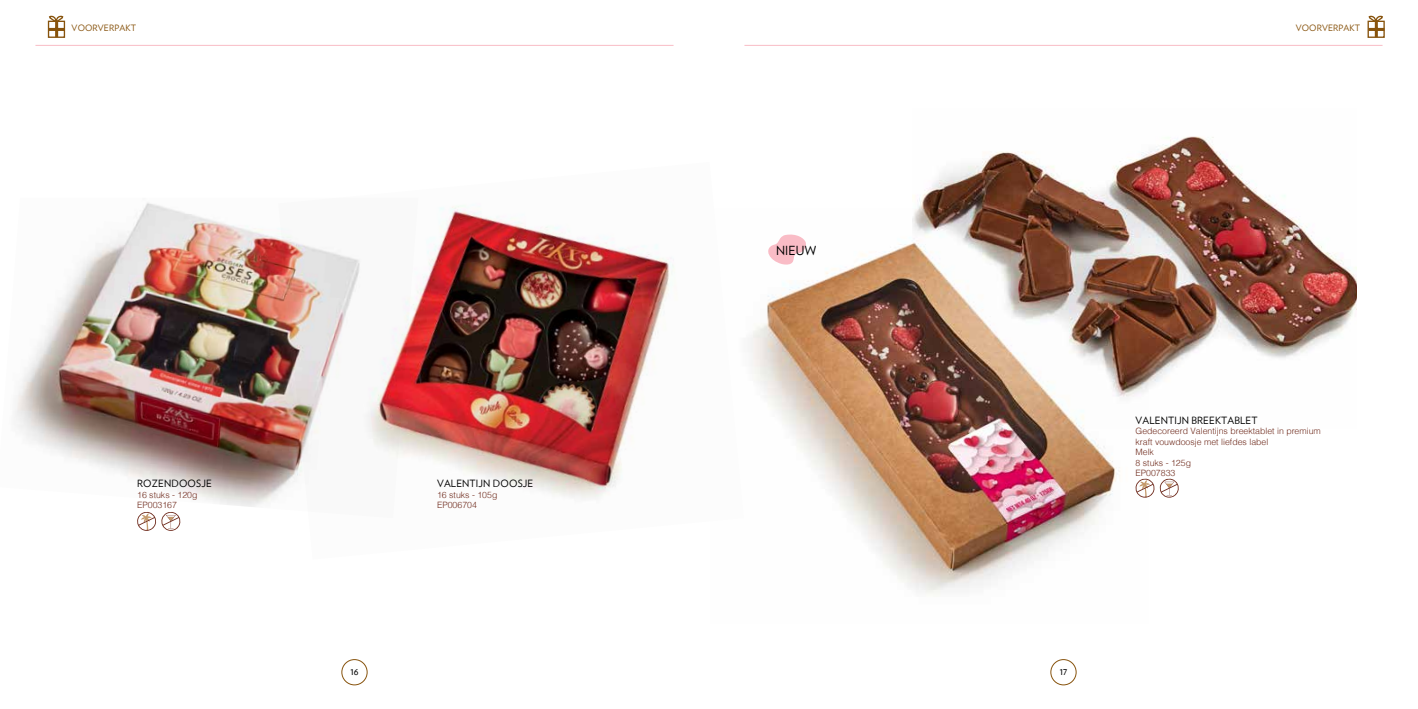
<style>
.page{position:relative;width:1418px;height:709px;background:#fff}
.page>*{position:absolute;margin:0;border:0;box-sizing:border-box;transform-origin:0 0}
.t1{font:12.5px "Verlag";letter-spacing:.01em;color:#000}
.t2{font:10px "Verlag";letter-spacing:.015em;color:#000}
.t3{font:300 8.75px/10.5px "Helvetica";color:#6f2b1d}
.t4{font:8.75px "Verlag";letter-spacing:.015em;color:#87530d}
</style>
<div class="page">
<div style="left:341px;top:659px;width:26px;height:26px;border:1px solid #87530d;border-radius:50%"></div>
<hr style="left:35px;top:45px;width:638px;height:1px;background:#f9bcc6">
<hr style="left:744px;top:45px;width:638px;height:1px;background:#f9bcc6">
<div style="left:1050px;top:659px;width:26px;height:26px;border:1px solid #87530d;border-radius:50%"></div>
<img style="left:918px;top:136px;width:438px;height:251px">
<img style="left:750px;top:208px;width:398px;height:387px">
<svg style="left:766px;top:233px;width:40px;height:32px"></svg>
<svg style="left:1135px;top:478px;width:43px;height:19px"></svg>
<img style="left:418px;top:205px;width:257px;height:294px">
<img style="left:14px;top:202px;width:404px;height:305px">
<svg style="left:137px;top:512px;width:44px;height:19px"></svg>
<div style="left:1367px;top:21px;width:17px;height:17px;border:1px solid #87530d"></div>
<hr style="left:1368px;top:28px;width:16px;height:3px;background:#87530d">
<hr style="left:1374px;top:22px;width:3px;height:15px;background:#87530d">
<svg style="left:1367px;top:15px;width:18px;height:7px"></svg>
<div style="left:48px;top:21px;width:17px;height:17px;border:1px solid #87530d"></div>
<hr style="left:49px;top:28px;width:16px;height:3px;background:#87530d">
<hr style="left:55px;top:22px;width:3px;height:15px;background:#87530d">
<svg style="left:47px;top:15px;width:19px;height:7px"></svg>
<p class="t4" style="left:72px;top:21px;width:66px">VOORVERPAKT</p>
<p class="t4" style="left:1295px;top:21px;width:66px">VOORVERPAKT</p>
<p class="t2" style="left:137px;top:476px;width:76px">ROZENDOOSJE</p>
<p class="t3" style="left:137px;top:489px;width:62px">16 stuks - 120g<br>EP003167</p>
<p class="t2" style="left:437px;top:476px;width:98px">VALENTIJN DOOSJE</p>
<p class="t3" style="left:437px;top:489px;width:62px">16 stuks - 105g<br>EP006704</p>
<h1 class="t1" style="left:776px;top:241px;width:42px">NIEUW</h1>
<p class="t2" style="left:350px;top:664px;width:10px">16</p>
<p class="t2" style="left:1059px;top:664px;width:9px">17</p>
<p class="t2" style="left:1135px;top:412px;width:123px">VALENTIJN BREEKTABLET</p>
<p class="t3" style="left:1135px;top:426px;width:187px">Gedecoreerd Valentijns breektablet in premium kraft vouwdoosje met liefdes label<br>Melk<br>8 stuks - 125g<br>EP007833</p>
</div>
